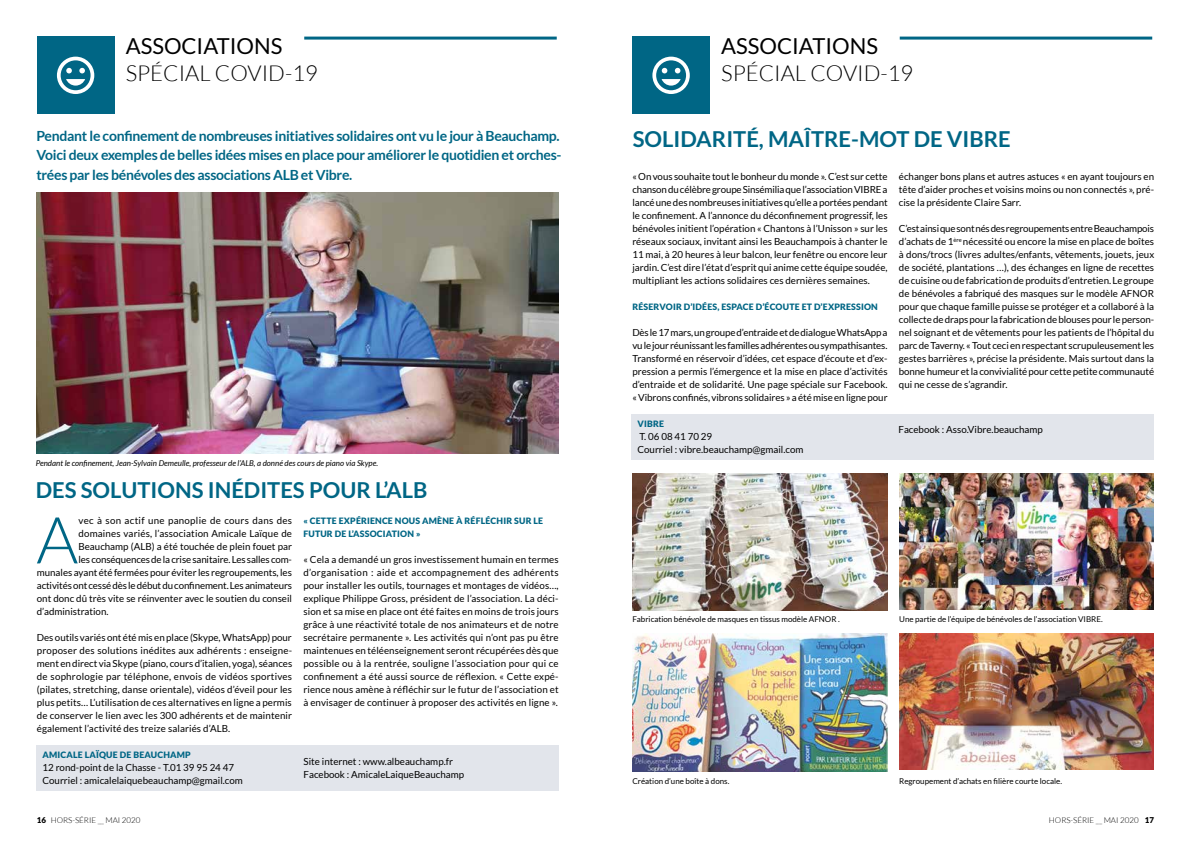
<style>
.page{position:relative;width:1191px;height:842px;background:#fff}
.page>*{position:absolute;margin:0;border:0;box-sizing:border-box;transform-origin:0 0}
.t1{font:300 64.9px "Lato";color:#006685}
.t2{font:700 22px "Lato";color:#006685}
.t3{font:300 22px "Lato";color:#000}
.t4{font:22px "Lato";color:#000}
.t5{font:700 14px/19.5px "Lato";letter-spacing:-.02em;color:#006685}
.t6{font:9.8px/13px "Lato";color:#000;text-align:justify}
.t7{font:9.8px "Lato";letter-spacing:.025em;color:#000}
.t8{font:900 8.8px/13px "Lato";letter-spacing:.02em;color:#006685}
.t9{font:8px "Lato";color:#000}
.t10{font:italic 8px "Lato";color:#000}
.t11{font:300 8px "Lato";color:#000}
.s1{font-weight:900}
</style>
<div class="page">
<div style="left:37px;top:37px;width:77px;height:77px;background:#006685"></div>
<div style="left:632px;top:37px;width:78px;height:77px;background:#006685"></div>
<hr style="left:304px;top:37px;width:253px;height:3px;background:#006685">
<hr style="left:899px;top:37px;width:253px;height:3px;background:#006685">
<img style="left:37px;top:193px;width:521px;height:261px">
<svg style="left:57px;top:57px;width:37px;height:37px"></svg>
<svg style="left:652px;top:57px;width:38px;height:37px"></svg>
<div style="left:37px;top:745px;width:522px;height:46px;background:#e2e5eb"></div>
<div style="left:632px;top:414px;width:521px;height:45px;background:#e2e5eb"></div>
<img style="left:899px;top:474px;width:254px;height:135px">
<img style="left:899px;top:634px;width:254px;height:136px">
<img style="left:632px;top:474px;width:255px;height:136px">
<img style="left:632px;top:634px;width:255px;height:137px">
<h2 class="t4" style="left:126px;top:34px;width:158px">ASSOCIATIONS</h2>
<h2 class="t3" style="left:126px;top:61px;width:194px">SPÉCIAL COVID-19</h2>
<h3 class="t5" style="left:36px;top:126px;width:527px">Pendant le confinement de nombreuses initiatives solidaires ont vu le jour à Beauchamp.<br>Voici deux exemples de belles idées mises en place pour améliorer le quotidien et orches&shy;trées par les bénévoles des associations ALB et Vibre.</h3>
<p class="t10" style="left:36px;top:458px;width:344px">Pendant le confinement, Jean-Sylvain Demeulle, professeur de l’ALB, a donné des cours de piano via Skype.</p>
<h2 class="t2" style="left:36px;top:478px;width:393px">DES SOLUTIONS INÉDITES POUR L’ALB</h2>
<h1 class="t1" style="left:36px;top:505px;width:43px">A</h1>
<p class="t7" style="left:79px;top:515px;width:215px">vec à son actif une panoplie de cours dans des</p>
<p class="t6" style="left:79px;top:527px;width:215px">domaines variés, l’association Amicale Laïque de</p>
<p class="t6" style="left:79px;top:540px;width:215px">Beauchamp (ALB) a été touchée de plein fouet par</p>
<p class="t6" style="left:79px;top:553px;width:215px">les conséquences de la crise sanitaire. Les salles com-</p>
<p class="t6" style="left:37px;top:566px;width:256px">munales ayant été fermées pour éviter les regroupements, les</p>
<p class="t6" style="left:37px;top:579px;width:257px">activités ont cessé dès le début du confinement. Les animateurs</p>
<p class="t6" style="left:37px;top:592px;width:257px">ont donc dû très vite se réinventer avec le soutien du conseil</p>
<p class="t6" style="left:37px;top:605px;width:73px">d’administration.</p>
<p class="t6" style="left:37px;top:631px;width:257px">Des outils variés ont été mis en place (Skype, WhatsApp) pour proposer des solutions inédites aux adhérents : enseigne&shy;ment en direct via Skype (piano, cours d’italien, yoga), séances de sophrologie par téléphone, envois de vidéos sportives (pilates, stretching, danse orientale), vidéos d’éveil pour les plus petits… L’utilisation de ces alternatives en ligne a permis de conserver le lien avec les 300 adhérents et de maintenir également l’activité des treize salariés d’ALB.</p>
<p class="t8" style="left:303px;top:514px;width:241px">« CETTE EXPÉRIENCE NOUS AMÈNE À RÉFLÉCHIR SUR LE<br>FUTUR DE L’ASSOCIATION »</p>
<p class="t6" style="left:303px;top:553px;width:257px">« Cela a demandé un gros investissement humain en termes d’organisation : aide et accompagnement des adhérents pour installer les outils, tournages et montages de vidéos…, explique Philippe Gross, président de l’association. La déci&shy;sion et sa mise en place ont été faites en moins de trois jours grâce à une réactivité totale de nos animateurs et de notre secrétaire permanente ». Les activités qui n’ont pas pu être maintenues en téléenseignement seront récupérées dès que possible ou à la rentrée, souligne l’association pour qui ce confinement a été aussi source de réflexion. « Cette expé&shy;rience nous amène à réfléchir sur le futur de l’association et à envisager de continuer à proposer des activités en ligne ».</p>
<p class="t8" style="left:43px;top:748px;width:150px">AMICALE LAÏQUE DE BEAUCHAMP</p>
<p class="t6" style="left:43px;top:761px;width:202px">12 rond-point de la Chasse - T.01 39 95 24 47<br>Courriel : amicalelaiquebeauchamp@gmail.com</p>
<p class="t6" style="left:303px;top:755px;width:162px">Site internet : www.albeauchamp.fr<br>Facebook : AmicaleLaiqueBeauchamp</p>
<h2 class="t4" style="left:721px;top:34px;width:158px">ASSOCIATIONS</h2>
<h2 class="t3" style="left:721px;top:61px;width:194px">SPÉCIAL COVID-19</h2>
<h2 class="t2" style="left:632px;top:127px;width:379px">SOLIDARITÉ, MAÎTRE-MOT DE VIBRE</h2>
<p class="t6" style="left:632px;top:170px;width:257px">« On vous souhaite tout le bonheur du monde ». C’est sur cette chanson du célèbre groupe Sinsémilia que l’association VIBRE a lancé une des nombreuses initiatives qu’elle a portées pendant le confinement. A l’annonce du déconfinement progressif, les bénévoles initient l’opération « Chantons à l’Unisson » sur les réseaux sociaux, invitant ainsi les Beauchampois à chanter le 11 mai, à 20 heures à leur balcon, leur fenêtre ou encore leur jardin. C’est dire l’état d’esprit qui anime cette équipe soudée, multipliant les actions solidaires ces dernières semaines.</p>
<p class="t8" style="left:632px;top:300px;width:247px">RÉSERVOIR D’IDÉES, ESPACE D’ÉCOUTE ET D’EXPRESSION</p>
<p class="t6" style="left:632px;top:326px;width:257px">Dès le 17 mars, un groupe d’entraide et de dialogue WhatsApp a vu le jour réunissant les familles adhérentes ou sympathisantes.<br>Transformé en réservoir d’idées, cet espace d’écoute et d’ex&shy;pression a permis l’émergence et la mise en place d’activités d’entraide et de solidarité. Une page spéciale sur Facebook. « Vibrons confinés, vibrons solidaires » a été mise en ligne pour</p>
<p class="t6" style="left:899px;top:170px;width:257px">échanger bons plans et autres astuces « en ayant toujours en tête d’aider proches et voisins moins ou non connectés », pré&shy;cise la présidente Claire Sarr.</p>
<p class="t6" style="left:899px;top:222px;width:257px">C’est ainsi que sont nés des regroupements entre Beauchampois d’achats de 1<sup>ère</sup> nécessité ou encore la mise en place de boîtes à dons/trocs (livres adultes/enfants, vêtements, jouets, jeux de société, plantations …), des échanges en ligne de recettes de cuisine ou de fabrication de produits d’entretien. Le groupe de bénévoles a fabriqué des masques sur le modèle AFNOR pour que chaque famille puisse se protéger et a collaboré à la collecte de draps pour la fabrication de blouses pour le person&shy;nel soignant et de vêtements pour les patients de l’hôpital du parc de Taverny. « Tout ceci en respectant scrupuleusement les gestes barrières », précise la présidente. Mais surtout dans la bonne humeur et la convivialité pour cette petite communauté qui ne cesse de s’agrandir.</p>
<p class="t8" style="left:637px;top:417px;width:28px">VIBRE</p>
<p class="t6" style="left:637px;top:430px;width:167px">T. 06 08 41 70 29<br>Courriel : vibre.beauchamp@gmail.com</p>
<p class="t6" style="left:898px;top:423px;width:146px">Facebook : Asso.Vibre.beauchamp</p>
<p class="t9" style="left:632px;top:614px;width:209px">Fabrication bénévole de masques en tissus modèle AFNOR .</p>
<p class="t9" style="left:899px;top:614px;width:205px">Une partie de l’équipe de bénévoles de l’association VIBRE.</p>
<p class="t9" style="left:632px;top:777px;width:99px">Création d’une boîte à dons.</p>
<p class="t9" style="left:899px;top:777px;width:164px">Regroupement d’achats en filière courte locale.</p>
<p class="t11" style="left:37px;top:816px;width:105px"><span class="s1">16</span> HORS-SÉRIE __ MAI 2020</p>
<p class="t11" style="left:1049px;top:816px;width:107px">HORS-SÉRIE __ MAI 2020 <span class="s1">17</span></p>
</div>
